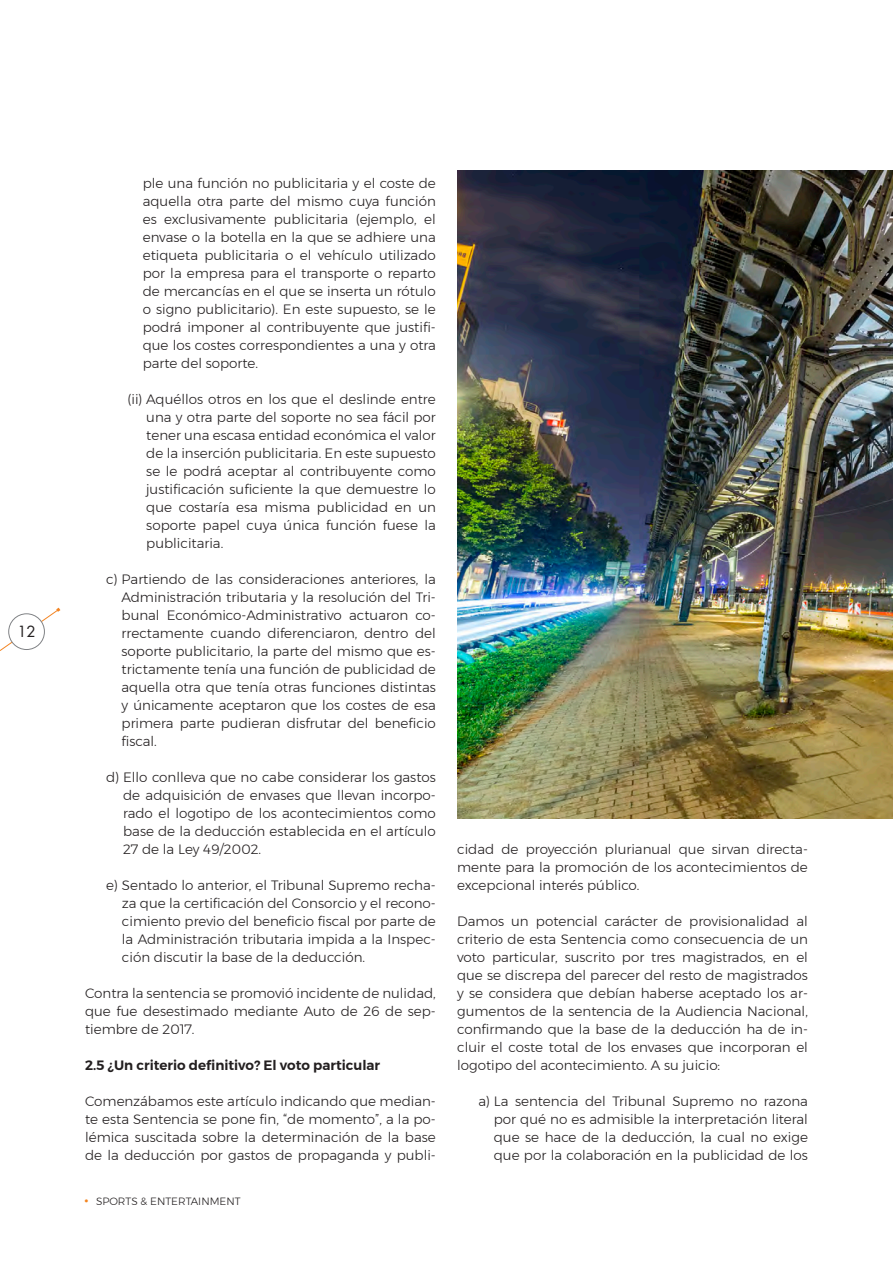
<style>
.page{position:relative;width:893px;height:1263px;background:#fff}
.page>*{position:absolute;margin:0;border:0;box-sizing:border-box;transform-origin:0 0}
.t1{font:15px "Futura";color:#231f20}
.t2{font:300 13.5px/18px "Montserrat";color:#231f20;text-align:justify}
.t3{font:600 13.5px "Montserrat";color:#231f20}
.t4{font:300 10.5px "Montserrat";color:#231f20}
.s1{font-family:"Gill Sans";font-size:12px;color:#f38520}
</style>
<div class="page">
<svg style="left:0;top:608px;width:60px;height:43px"></svg>
<div style="left:9px;top:614px;width:35px;height:35px;background:#fff;border-radius:50%"></div>
<div style="left:8px;top:613px;width:37px;height:37px;border:1px solid #808285;border-radius:50%"></div>
<img style="left:457px;top:170px;width:436px;height:649px">
<p class="t1" style="left:17px;top:622px;width:20px">12</p>
<p class="t2" style="left:143px;top:174px;width:295px">ple una función no publicitaria y el coste de aquella otra parte del mismo cuya función es exclusivamente publicitaria (ejemplo, el envase o la botella en la que se adhiere una etiqueta publicitaria o el vehículo utilizado por la empresa para el transporte o reparto de mercancías en el que se inserta un rótulo o signo publicitario). En este supuesto, se le podrá imponer al contribuyente que justifi&shy;que los costes correspondientes a una y otra parte del soporte.</p>
<p class="t2" style="left:146px;top:390px;width:291px;text-indent:-19px">(ii) Aquéllos otros en los que el deslinde entre una y otra parte del soporte no sea fácil por tener una escasa entidad económica el valor de la inserción publicitaria. En este supuesto se le podrá aceptar al contribuyente como justificación suficiente la que demuestre lo que costaría esa misma publicidad en un soporte papel cuya única función fuese la publicitaria.</p>
<p class="t2" style="left:122px;top:570px;width:316px;text-indent:-15px">c) Partiendo de las consideraciones anteriores, la Administración tributaria y la resolución del Tri&shy;bunal Económico-Administrativo actuaron co&shy;rrectamente cuando diferenciaron, dentro del soporte publicitario, la parte del mismo que es&shy;trictamente tenía una función de publicidad de aquella otra que tenía otras funciones distintas y únicamente aceptaron que los costes de esa primera parte pudieran disfrutar del beneficio fiscal.</p>
<p class="t2" style="left:123px;top:768px;width:314px;text-indent:-17px">d) Ello conlleva que no cabe considerar los gastos de adquisición de envases que llevan incorpo&shy;rado el logotipo de los acontecimientos como base de la deducción establecida en el artículo 27 de la Ley 49/2002.</p>
<p class="t2" style="left:122px;top:876px;width:315px;text-indent:-16px">e) Sentado lo anterior, el Tribunal Supremo recha&shy;za que la certificación del Consorcio y el recono&shy;cimiento previo del beneficio fiscal por parte de la Administración tributaria impida a la Inspec&shy;ción discutir la base de la deducción.</p>
<p class="t2" style="left:85px;top:984px;width:352px">Contra la sentencia se promovió incidente de nulidad, que fue desestimado mediante Auto de 26 de sep&shy;tiembre de 2017.</p>
<p class="t3" style="left:85px;top:1055px;width:297px">2.5 ¿Un criterio definitivo? El voto particular</p>
<p class="t2" style="left:85px;top:1092px;width:352px">Comenzábamos este artículo indicando que median&shy;te esta Sentencia se pone fin, “de momento”, a la po&shy;lémica suscitada sobre la determinación de la base de la deducción por gastos de propaganda y publi-</p>
<p class="t4" style="left:83px;top:1193px;width:159px"><span class="s1">•</span> SPORTS &amp; ENTERTAINMENT</p>
<p class="t2" style="left:457px;top:840px;width:352px">cidad de proyección plurianual que sirvan directa&shy;mente para la promoción de los acontecimientos de excepcional interés público.</p>
<p class="t2" style="left:457px;top:912px;width:352px">Damos un potencial carácter de provisionalidad al criterio de esta Sentencia como consecuencia de un voto particular, suscrito por tres magistrados, en el que se discrepa del parecer del resto de magistrados y se considera que debían haberse aceptado los ar&shy;gumentos de la sentencia de la Audiencia Nacional, confirmando que la base de la deducción ha de in&shy;cluir el coste total de los envases que incorporan el logotipo del acontecimiento. A su juicio:</p>
<p class="t2" style="left:494px;top:1092px;width:316px;text-indent:-15px">a) La sentencia del Tribunal Supremo no razona por qué no es admisible la interpretación literal que se hace de la deducción, la cual no exige que por la colaboración en la publicidad de los</p>
</div>
